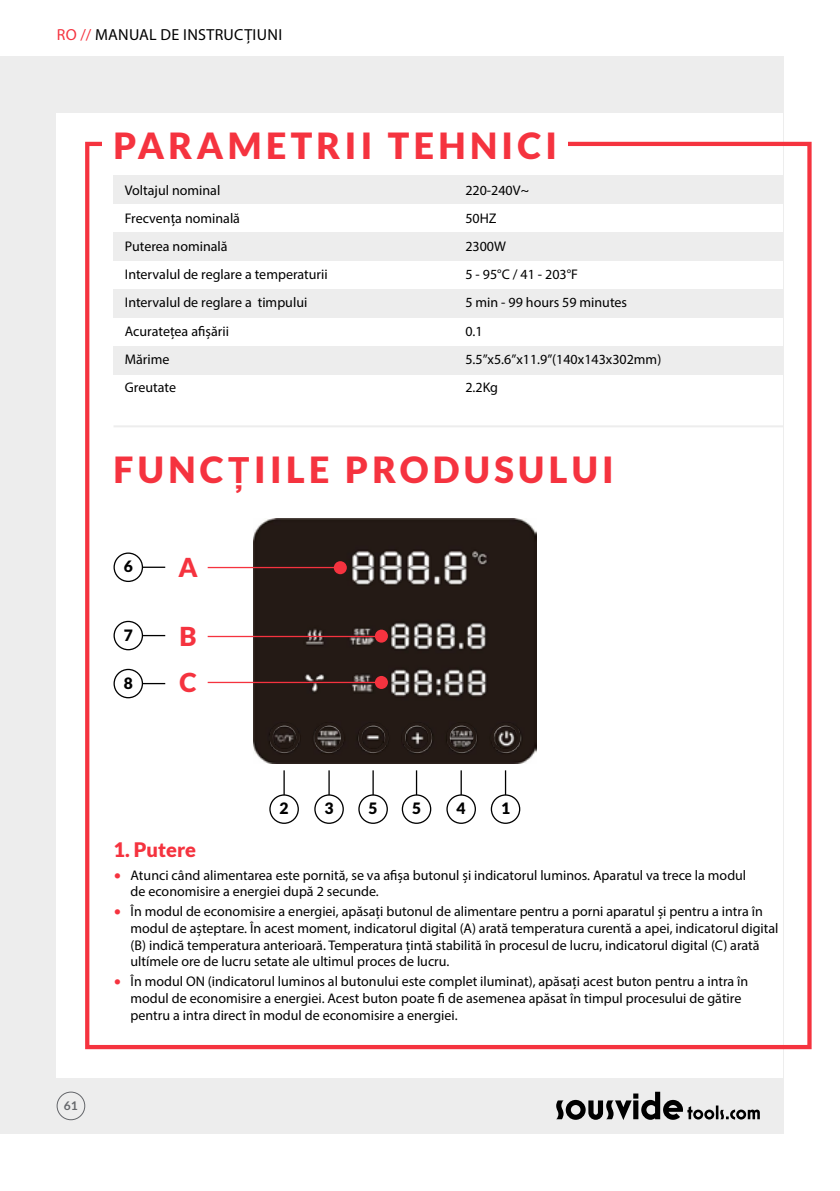
<style>
.page{position:relative;width:840px;height:1191px;background:#fff}
.page>*{position:absolute;margin:0;border:0;box-sizing:border-box;transform-origin:0 0}
.t1{font:900 36px "Lato";letter-spacing:.12em;color:#f5333f}
.t2{font:900 26px/46.4px "Lato";color:#f5333f}
.t3{font:900 20px "Lato";color:#f5333f}
.t4{font:16px "Myriad Pro";letter-spacing:.02em;color:#000}
.t5{font:900 15.6px "Lato";color:#000}
.t6{font:14px/16.8px "Myriad Pro";color:#000}
.t7{font:700 12px "Lato";color:#64666a}
.s1{color:#f5333f}
.s2{font-family:"Arial";font-weight:700}
.s3{font-family:"Lato";color:#f5333f}
</style>
<div class="page">
<div style="left:0;top:57px;width:782px;height:1077px;background:#ededed"></div>
<div style="left:57px;top:113px;width:725px;height:964px;background:#fff"></div>
<div style="left:85px;top:142px;width:726px;height:907px;border:4px solid #f5333f"></div>
<svg style="left:556px;top:1091px;width:203px;height:29px"></svg>
<div style="left:57px;top:1091px;width:28px;height:29px;border:1px solid #64666a;border-radius:50%"></div>
<div style="left:102px;top:130px;width:465px;height:57px;background:#fff"></div>
<div style="left:113px;top:176px;width:669px;height:28px;background:#ededed"></div>
<div style="left:113px;top:232px;width:669px;height:29px;background:#ededed"></div>
<div style="left:113px;top:289px;width:669px;height:28px;background:#ededed"></div>
<div style="left:113px;top:346px;width:669px;height:28px;background:#ededed"></div>
<hr style="left:113px;top:425px;width:669px;height:2px;background:#ededed">
<hr style="left:139px;top:566px;width:26px;height:2px;background:#000">
<img style="left:253px;top:518px;width:282px;height:245px">
<div style="left:333px;top:561px;width:13px;height:13px;background:#f5333f;border-radius:50%"></div>
<div style="left:374px;top:629px;width:14px;height:13px;background:#f5333f;border-radius:50%"></div>
<div style="left:374px;top:676px;width:14px;height:13px;background:#f5333f;border-radius:50%"></div>
<hr style="left:207px;top:567px;width:129px;height:1px;background:#f5333f">
<hr style="left:207px;top:636px;width:174px;height:1px;background:#f5333f">
<hr style="left:207px;top:682px;width:174px;height:1px;background:#f5333f">
<svg style="left:269px;top:722px;width:30px;height:30px"></svg>
<svg style="left:314px;top:722px;width:30px;height:30px"></svg>
<svg style="left:358px;top:722px;width:30px;height:30px"></svg>
<svg style="left:402px;top:722px;width:29px;height:30px"></svg>
<svg style="left:490px;top:722px;width:30px;height:30px"></svg>
<svg style="left:446px;top:722px;width:30px;height:30px"></svg>
<div style="left:114px;top:553px;width:28px;height:28px;background:#fff;border-radius:50%"></div>
<div style="left:113px;top:552px;width:30px;height:30px;border:1px solid #000;border-radius:50%"></div>
<svg style="left:143px;top:635px;width:22px;height:1px"></svg>
<div style="left:113px;top:621px;width:30px;height:29px;border:1px solid #000;border-radius:50%"></div>
<svg style="left:143px;top:683px;width:22px;height:1px"></svg>
<div style="left:113px;top:669px;width:30px;height:29px;border:1px solid #000;border-radius:50%"></div>
<svg style="left:283px;top:770px;width:1px;height:24px"></svg>
<svg style="left:328px;top:770px;width:1px;height:24px"></svg>
<svg style="left:372px;top:770px;width:1px;height:24px"></svg>
<hr style="left:415px;top:770px;width:2px;height:26px;background:#000">
<svg style="left:460px;top:770px;width:1px;height:24px"></svg>
<hr style="left:504px;top:770px;width:2px;height:26px;background:#000">
<div style="left:490px;top:794px;width:30px;height:30px;border:1px solid #000;border-radius:50%"></div>
<div style="left:446px;top:794px;width:29px;height:30px;border:1px solid #000;border-radius:50%"></div>
<div style="left:401px;top:794px;width:30px;height:30px;border:1px solid #000;border-radius:50%"></div>
<div style="left:358px;top:794px;width:29px;height:30px;border:1px solid #000;border-radius:50%"></div>
<div style="left:314px;top:794px;width:29px;height:30px;border:1px solid #000;border-radius:50%"></div>
<div style="left:269px;top:794px;width:30px;height:30px;border:1px solid #000;border-radius:50%"></div>
<p class="t4" style="left:57px;top:25px;width:227px"><span class="s1">RO //</span> MANUAL DE INSTRUCȚIUNI</p>
<h1 class="t1" style="left:113px;top:125px;width:445px">PARAMETRII TEHNICI</h1>
<p class="t6" style="left:125px;top:181px;width:97px">Voltajul nominal</p>
<p class="t6" style="left:465px;top:181px;width:65px">220-240V~</p>
<p class="t6" style="left:125px;top:210px;width:117px">Frecvența nominală</p>
<p class="t6" style="left:465px;top:210px;width:33px">50HZ</p>
<p class="t6" style="left:125px;top:238px;width:104px">Puterea nominală</p>
<p class="t6" style="left:465px;top:238px;width:42px">2300W</p>
<p class="t6" style="left:125px;top:266px;width:204px">Intervalul de reglare a temperaturii</p>
<p class="t6" style="left:465px;top:266px;width:114px">5 - 95°C / 41 - 203°F</p>
<p class="t6" style="left:125px;top:294px;width:184px">Intervalul de reglare a timpului</p>
<p class="t6" style="left:465px;top:294px;width:163px">5 min - 99 hours 59 minutes</p>
<p class="t6" style="left:125px;top:322px;width:105px">Acuratețea afișării</p>
<p class="t6" style="left:465px;top:322px;width:19px">0.1</p>
<p class="t6" style="left:125px;top:350px;width:46px">Mărime</p>
<p class="t6" style="left:465px;top:350px;width:197px">5.5”x5.6”x11.9”(140x143x302mm)</p>
<p class="t6" style="left:125px;top:378px;width:53px">Greutate</p>
<p class="t6" style="left:465px;top:378px;width:34px">2.2Kg</p>
<h1 class="t1" style="left:113px;top:448px;width:501px">FUNC<span class="s2">Ț</span>IILE PRODUSULUI</h1>
<p class="t5" style="left:124px;top:557px;width:11px">6</p>
<p class="t5" style="left:124px;top:626px;width:11px">7</p>
<p class="t5" style="left:124px;top:674px;width:11px">8</p>
<h2 class="t2" style="left:178px;top:543px;width:21px">A</h2>
<h2 class="t2" style="left:179px;top:612px;width:19px">B<br>C</h2>
<p class="t5" style="left:279px;top:799px;width:11px">2</p>
<p class="t5" style="left:324px;top:799px;width:11px">3</p>
<p class="t5" style="left:368px;top:799px;width:11px">5</p>
<p class="t5" style="left:412px;top:799px;width:11px">5</p>
<p class="t5" style="left:456px;top:799px;width:11px">4</p>
<p class="t5" style="left:500px;top:799px;width:11px">1</p>
<p class="t7" style="left:64px;top:1098px;width:15px">61</p>
<h3 class="t3" style="left:113px;top:838px;width:84px">1. Putere</h3>
<p class="t6" style="left:130px;top:866px;width:617px;text-indent:-17px"><span class="s3">•</span> Atunci când alimentarea este pornită, se va afișa butonul și indicatorul luminos. Aparatul va trece la modul de economisire a energiei după 2 secunde.</p>
<p class="t6" style="left:130px;top:902px;width:649px;text-indent:-17px"><span class="s3">•</span> În modul de economisire a energiei, apăsați butonul de alimentare pentru a porni aparatul și pentru a intra în modul de așteptare. În acest moment, indicatorul digital (A) arată temperatura curentă a apei, indicatorul digital (B) indică temperatura anterioară. Temperatura țintă stabilită în procesul de lucru, indicatorul digital (C) arată ultímele ore de lucru setate ale ultimul proces de lucru.</p>
<p class="t6" style="left:130px;top:972px;width:619px;text-indent:-17px"><span class="s3">•</span> În modul ON (indicatorul luminos al butonului este complet iluminat), apăsați acest buton pentru a intra în modul de economisire a energiei. Acest buton poate fi de asemenea apăsat în timpul procesului de gătire pentru a intra direct în modul de economisire a energiei.</p>
</div>
